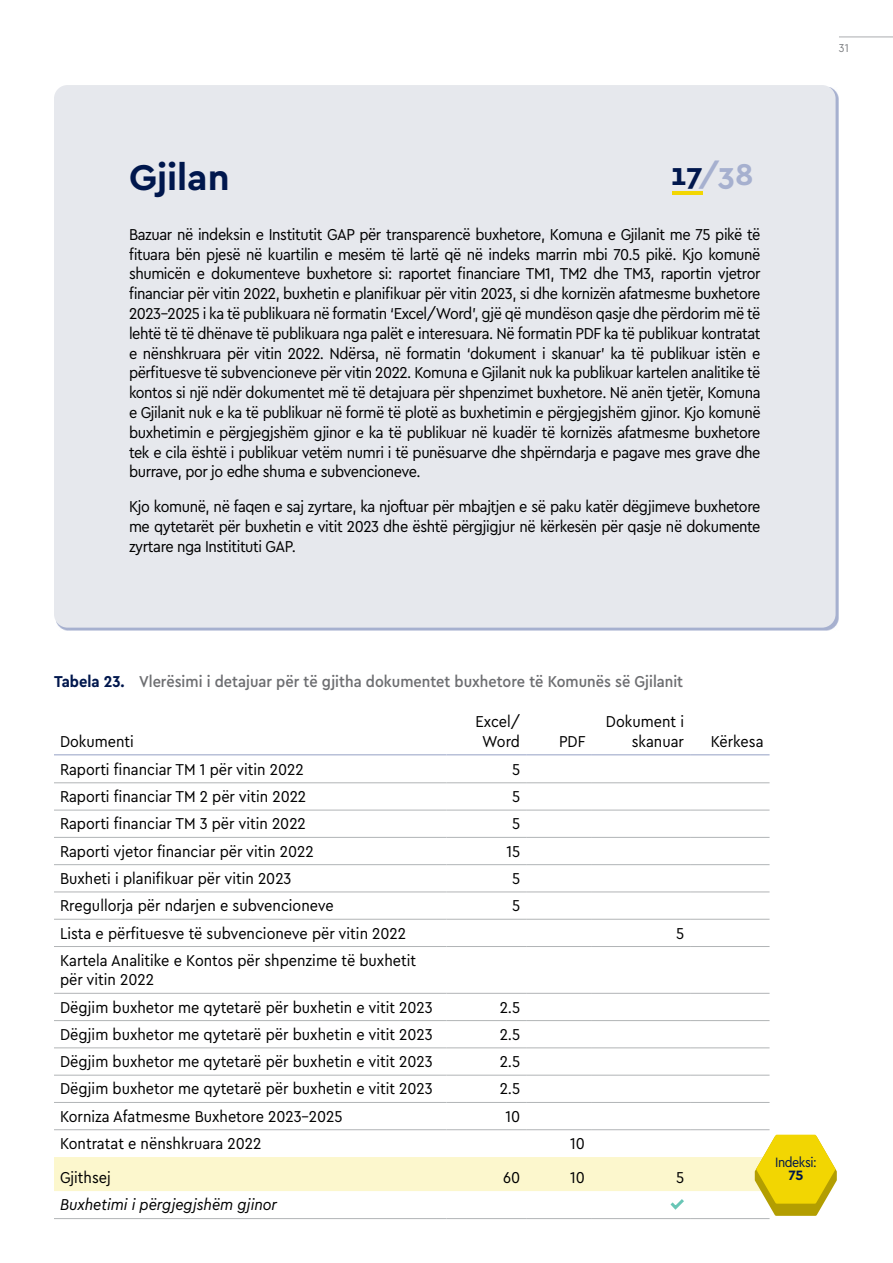
<style>
.page{position:relative;width:893px;height:1263px;background:#fff}
.page>*{position:absolute;margin:0;border:0;box-sizing:border-box;transform-origin:0 0}
.t1{font:700 37.5px "Cera PRO";color:#00174d}
.t2{font:700 31.35px "Cera PRO";color:#a6b0cf}
.t3{font:16.5px/19.8px "Cera Compact Pro";color:#000;text-align:justify}
.t4{font:500 16.5px "Cera Compact Pro";color:#6d6e71}
.t5{font:italic 16.5px "Cera Compact Pro";color:#000}
.t6{font:14.25px "Cera Compact Pro";letter-spacing:-.03em;color:#00174d}
.t7{font:700 14.25px "Cera PRO";color:#00174d}
.t8{font:12px "Cera Compact Pro";color:#808285}
.s1{color:#00174d}
.s2{font-weight:700;color:#00174d}
</style>
<div class="page">
<hr style="left:839px;top:36px;width:54px;height:2px;background:#c7c8ca">
<div style="left:54px;top:85px;width:782px;height:543px;background:#e6e8ed;border-radius:14px"></div>
<hr style="left:672px;top:191px;width:30px;height:3px;background:#f2d603">
<hr style="left:54px;top:754px;width:392px;height:1px;background:#b8c0d8">
<hr style="left:446px;top:754px;width:80px;height:1px;background:#b8c0d8">
<hr style="left:526px;top:754px;width:65px;height:1px;background:#b8c0d8">
<hr style="left:591px;top:754px;width:99px;height:1px;background:#b8c0d8">
<hr style="left:690px;top:754px;width:80px;height:1px;background:#b8c0d8">
<hr style="left:54px;top:782px;width:392px;height:1px;background:#b1b4b6">
<hr style="left:446px;top:782px;width:80px;height:1px;background:#b1b4b6">
<hr style="left:526px;top:782px;width:65px;height:1px;background:#b1b4b6">
<hr style="left:591px;top:782px;width:99px;height:1px;background:#b1b4b6">
<hr style="left:690px;top:782px;width:80px;height:1px;background:#b1b4b6">
<hr style="left:54px;top:810px;width:392px;height:1px;background:#b1b4b6">
<hr style="left:446px;top:810px;width:80px;height:1px;background:#b1b4b6">
<hr style="left:526px;top:810px;width:65px;height:1px;background:#b1b4b6">
<hr style="left:591px;top:810px;width:99px;height:1px;background:#b1b4b6">
<hr style="left:690px;top:810px;width:80px;height:1px;background:#b1b4b6">
<hr style="left:54px;top:837px;width:392px;height:1px;background:#b1b4b6">
<hr style="left:446px;top:837px;width:80px;height:1px;background:#b1b4b6">
<hr style="left:526px;top:837px;width:65px;height:1px;background:#b1b4b6">
<hr style="left:591px;top:837px;width:99px;height:1px;background:#b1b4b6">
<hr style="left:690px;top:837px;width:80px;height:1px;background:#b1b4b6">
<hr style="left:54px;top:864px;width:392px;height:1px;background:#b1b4b6">
<hr style="left:446px;top:864px;width:80px;height:1px;background:#b1b4b6">
<hr style="left:526px;top:864px;width:65px;height:1px;background:#b1b4b6">
<hr style="left:591px;top:864px;width:99px;height:1px;background:#b1b4b6">
<hr style="left:690px;top:864px;width:80px;height:1px;background:#b1b4b6">
<hr style="left:54px;top:892px;width:392px;height:1px;background:#b1b4b6">
<hr style="left:446px;top:892px;width:80px;height:1px;background:#b1b4b6">
<hr style="left:526px;top:892px;width:65px;height:1px;background:#b1b4b6">
<hr style="left:591px;top:892px;width:99px;height:1px;background:#b1b4b6">
<hr style="left:690px;top:892px;width:80px;height:1px;background:#b1b4b6">
<hr style="left:54px;top:919px;width:392px;height:1px;background:#b1b4b6">
<hr style="left:446px;top:919px;width:80px;height:1px;background:#b1b4b6">
<hr style="left:526px;top:919px;width:65px;height:1px;background:#b1b4b6">
<hr style="left:591px;top:919px;width:99px;height:1px;background:#b1b4b6">
<hr style="left:690px;top:919px;width:80px;height:1px;background:#b1b4b6">
<hr style="left:54px;top:946px;width:392px;height:1px;background:#b1b4b6">
<hr style="left:446px;top:946px;width:80px;height:1px;background:#b1b4b6">
<hr style="left:526px;top:946px;width:65px;height:1px;background:#b1b4b6">
<hr style="left:591px;top:946px;width:99px;height:1px;background:#b1b4b6">
<hr style="left:690px;top:946px;width:80px;height:1px;background:#b1b4b6">
<hr style="left:54px;top:993px;width:392px;height:1px;background:#b1b4b6">
<hr style="left:446px;top:993px;width:80px;height:1px;background:#b1b4b6">
<hr style="left:526px;top:993px;width:65px;height:1px;background:#b1b4b6">
<hr style="left:591px;top:993px;width:99px;height:1px;background:#b1b4b6">
<hr style="left:690px;top:993px;width:80px;height:1px;background:#b1b4b6">
<hr style="left:54px;top:1020px;width:392px;height:1px;background:#b1b4b6">
<hr style="left:446px;top:1020px;width:80px;height:1px;background:#b1b4b6">
<hr style="left:526px;top:1020px;width:65px;height:1px;background:#b1b4b6">
<hr style="left:591px;top:1020px;width:99px;height:1px;background:#b1b4b6">
<hr style="left:690px;top:1020px;width:80px;height:1px;background:#b1b4b6">
<hr style="left:54px;top:1047px;width:392px;height:1px;background:#b1b4b6">
<hr style="left:446px;top:1047px;width:80px;height:1px;background:#b1b4b6">
<hr style="left:526px;top:1047px;width:65px;height:1px;background:#b1b4b6">
<hr style="left:591px;top:1047px;width:99px;height:1px;background:#b1b4b6">
<hr style="left:690px;top:1047px;width:80px;height:1px;background:#b1b4b6">
<hr style="left:54px;top:1075px;width:392px;height:1px;background:#b1b4b6">
<hr style="left:446px;top:1075px;width:80px;height:1px;background:#b1b4b6">
<hr style="left:526px;top:1075px;width:65px;height:1px;background:#b1b4b6">
<hr style="left:591px;top:1075px;width:99px;height:1px;background:#b1b4b6">
<hr style="left:690px;top:1075px;width:80px;height:1px;background:#b1b4b6">
<hr style="left:54px;top:1102px;width:392px;height:1px;background:#b1b4b6">
<hr style="left:446px;top:1102px;width:80px;height:1px;background:#b1b4b6">
<hr style="left:526px;top:1102px;width:65px;height:1px;background:#b1b4b6">
<hr style="left:591px;top:1102px;width:99px;height:1px;background:#b1b4b6">
<hr style="left:690px;top:1102px;width:80px;height:1px;background:#b1b4b6">
<hr style="left:54px;top:1129px;width:392px;height:1px;background:#b1b4b6">
<hr style="left:446px;top:1129px;width:80px;height:1px;background:#b1b4b6">
<hr style="left:526px;top:1129px;width:65px;height:1px;background:#b1b4b6">
<hr style="left:591px;top:1129px;width:99px;height:1px;background:#b1b4b6">
<hr style="left:690px;top:1129px;width:80px;height:1px;background:#b1b4b6">
<hr style="left:54px;top:1218px;width:392px;height:1px;background:#b1b4b6">
<hr style="left:446px;top:1218px;width:80px;height:1px;background:#b1b4b6">
<hr style="left:526px;top:1218px;width:65px;height:1px;background:#b1b4b6">
<hr style="left:591px;top:1218px;width:99px;height:1px;background:#b1b4b6">
<hr style="left:690px;top:1218px;width:80px;height:1px;background:#b1b4b6">
<svg style="left:54px;top:1135px;width:783px;height:81px"></svg>
<h2 class="t2" style="left:671px;top:154px;width:84px"><span class="s1">17</span>/38</h2>
<h1 class="t1" style="left:129px;top:153px;width:102px">Gjilan</h1>
<p class="t3" style="left:129px;top:224px;width:633px">Bazuar në indeksin e Institutit GAP për transparencë buxhetore, Komuna e Gjilanit me 75 pikë të fituara bën pjesë në kuartilin e mesëm të lartë që në indeks marrin mbi 70.5 pikë. Kjo komunë shumicën e dokumenteve buxhetore si: raportet financiare TM1, TM2 dhe TM3, raportin vjetror financiar për vitin 2022, buxhetin e planifikuar për vitin 2023, si dhe kornizën afatmesme buxhetore 2023-2025 i ka të publikuara në formatin ‘Excel/Word’, gjë që mundëson qasje dhe përdorim më të lehtë të të dhënave të publikuara nga palët e interesuara. Në formatin PDF ka të publikuar kontratat e nënshkruara për vitin 2022. Ndërsa, në formatin ‘dokument i skanuar’ ka të publikuar istën e përfituesve të subvencioneve për vitin 2022. Komuna e Gjilanit nuk ka publikuar kartelen analitike të kontos si një ndër dokumentet më të detajuara për shpenzimet buxhetore. Në anën tjetër, Komuna e Gjilanit nuk e ka të publikuar në formë të plotë as buxhetimin e përgjegjshëm gjinor. Kjo komunë buxhetimin e përgjegjshëm gjinor e ka të publikuar në kuadër të kornizës afatmesme buxhetore tek e cila është i publikuar vetëm numri i të punësuarve dhe shpërndarja e pagave mes grave dhe burrave, por jo edhe shuma e subvencioneve.</p>
<p class="t3" style="left:129px;top:496px;width:633px">Kjo komunë, në faqen e saj zyrtare, ka njoftuar për mbajtjen e së paku katër dëgjimeve buxhetore me qytetarët për buxhetin e vitit 2023 dhe është përgjigjur në kërkesën për qasje në dokumente zyrtare nga Institituti GAP.</p>
<p class="t8" style="left:839px;top:40px;width:11px">31</p>
<p class="t4" style="left:54px;top:670px;width:631px"><span class="s2">Tabela 23.</span> Vlerësimi i detajuar për të gjitha dokumentet buxhetore të Komunës së Gjilanit</p>
<p class="t3" style="left:60px;top:731px;width:75px">Dokumenti</p>
<p class="t3" style="left:476px;top:711px;width:46px;text-align:center">Excel/<br>Word</p>
<p class="t3" style="left:559px;top:731px;width:28px">PDF</p>
<p class="t3" style="left:606px;top:711px;width:80px;text-align:right">Dokument i skanuar</p>
<p class="t3" style="left:60px;top:759px;width:245px">Raporti financiar TM 1 për vitin 2022</p>
<p class="t3" style="left:512px;top:759px;width:10px">5</p>
<p class="t3" style="left:60px;top:786px;width:248px">Raporti financiar TM 2 për vitin 2022</p>
<p class="t3" style="left:512px;top:786px;width:10px">5</p>
<p class="t3" style="left:60px;top:813px;width:247px">Raporti financiar TM 3 për vitin 2022</p>
<p class="t3" style="left:512px;top:813px;width:10px">5</p>
<p class="t3" style="left:60px;top:840px;width:255px">Raporti vjetor financiar për vitin 2022</p>
<p class="t3" style="left:506px;top:840px;width:15px">15</p>
<p class="t3" style="left:60px;top:868px;width:233px">Buxheti i planifikuar për vitin 2023</p>
<p class="t3" style="left:512px;top:868px;width:10px">5</p>
<p class="t3" style="left:60px;top:895px;width:275px">Rregullorja për ndarjen e subvencioneve</p>
<p class="t3" style="left:512px;top:895px;width:10px">5</p>
<p class="t3" style="left:60px;top:922px;width:347px">Lista e përfituesve të subvencioneve për vitin 2022</p>
<p class="t3" style="left:676px;top:922px;width:10px">5</p>
<p class="t3" style="left:60px;top:950px;width:358px">Kartela Analitike e Kontos për shpenzime të buxhetit për vitin 2022</p>
<p class="t3" style="left:60px;top:996px;width:374px">Dëgjim buxhetor me qytetarë për buxhetin e vitit 2023</p>
<p class="t3" style="left:500px;top:996px;width:22px">2.5</p>
<p class="t3" style="left:60px;top:1024px;width:374px">Dëgjim buxhetor me qytetarë për buxhetin e vitit 2023</p>
<p class="t3" style="left:500px;top:1024px;width:22px">2.5</p>
<p class="t3" style="left:60px;top:1051px;width:374px">Dëgjim buxhetor me qytetarë për buxhetin e vitit 2023</p>
<p class="t3" style="left:500px;top:1051px;width:22px">2.5</p>
<p class="t3" style="left:60px;top:1078px;width:374px">Dëgjim buxhetor me qytetarë për buxhetin e vitit 2023</p>
<p class="t3" style="left:500px;top:1078px;width:22px">2.5</p>
<p class="t3" style="left:60px;top:1105px;width:284px">Korniza Afatmesme Buxhetore 2023-2025</p>
<p class="t3" style="left:505px;top:1105px;width:16px">10</p>
<p class="t3" style="left:60px;top:1133px;width:203px">Kontratat e nënshkruara 2022</p>
<p class="t3" style="left:570px;top:1133px;width:16px">10</p>
<p class="t3" style="left:60px;top:1167px;width:52px">Gjithsej</p>
<p class="t3" style="left:503px;top:1167px;width:19px">60</p>
<p class="t3" style="left:570px;top:1167px;width:16px">10</p>
<p class="t3" style="left:676px;top:1167px;width:10px">5</p>
<p class="t5" style="left:60px;top:1194px;width:218px">Buxhetimi i përgjegjshëm gjinor</p>
<p class="t3" style="left:711px;top:731px;width:54px">Kërkesa</p>
<p class="t6" style="left:775px;top:1152px;width:43px">Indeksi:</p>
<p class="t7" style="left:788px;top:1166px;width:17px">75</p>
</div>
